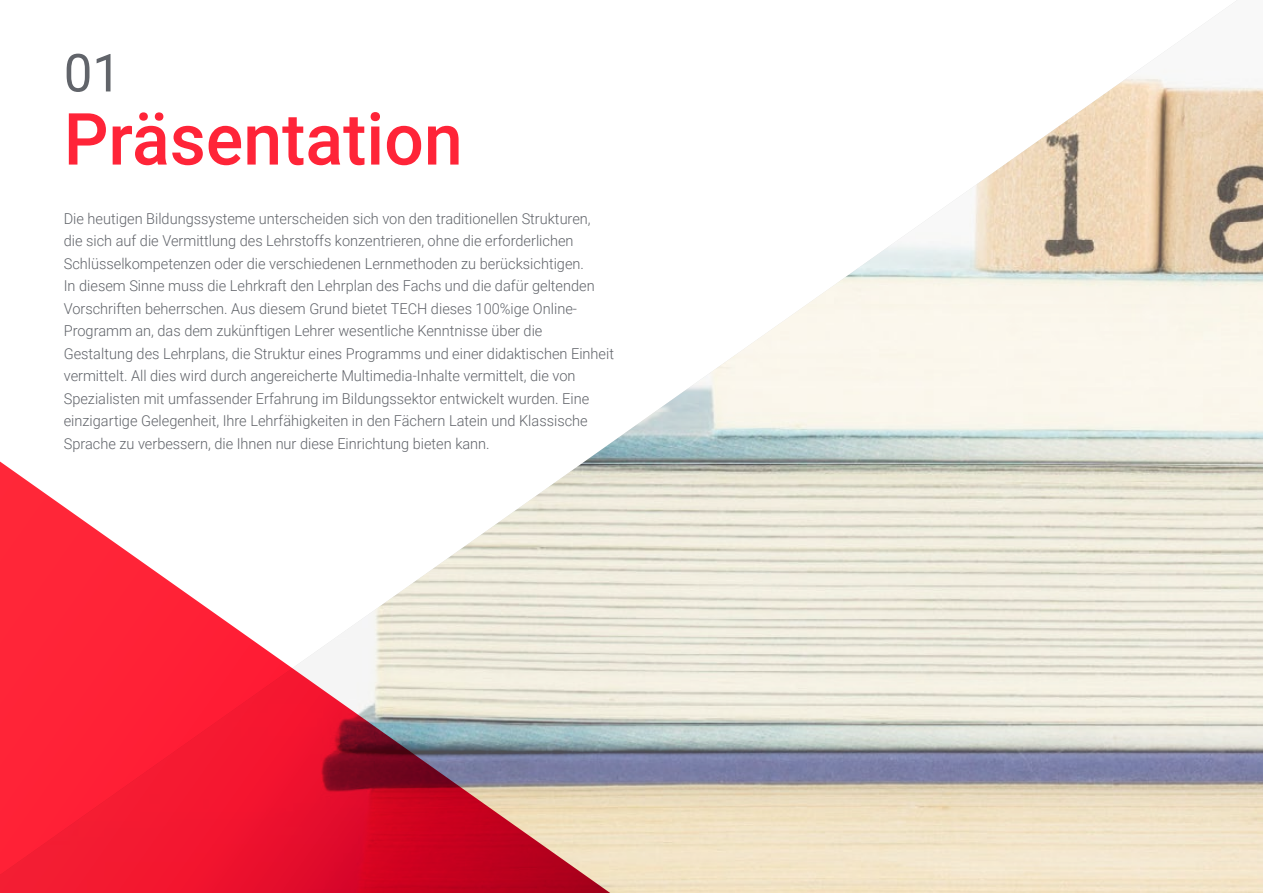
<style>
.page{position:relative;width:1263px;height:893px;background:#fff}
.page>*{position:absolute;margin:0;border:0;box-sizing:border-box;transform-origin:0 0}
.t1{font:500 72px "Roboto";color:#ff2438}
.t2{font:52.5px "Roboto";color:#61646a}
.t3{font:300 15px/22.5px "Roboto";color:#61646a}
</style>
<div class="page">
<img style="left:607px;top:0;width:656px;height:893px">
<svg style="left:0;top:446px;width:640px;height:447px"></svg>
<h2 class="t2" style="left:64px;top:36px;width:59px">01</h2>
<h1 class="t1" style="left:64px;top:89px;width:400px">Präsentation</h1>
<p class="t3" style="left:64px;top:207px;width:552px">Die heutigen Bildungssysteme unterscheiden sich von den traditionellen Strukturen,<br>die sich auf die Vermittlung des Lehrstoffs konzentrieren, ohne die erforderlichen Schlüsselkompetenzen oder die verschiedenen Lernmethoden zu berücksichtigen.<br>In diesem Sinne muss die Lehrkraft den Lehrplan des Fachs und die dafür geltenden Vorschriften beherrschen. Aus diesem Grund bietet TECH dieses 100%ige Online-Programm an, das dem zukünftigen Lehrer wesentliche Kenntnisse über die Gestaltung des Lehrplans, die Struktur eines Programms und einer didaktischen Einheit vermittelt. All dies wird durch angereicherte Multimedia-Inhalte vermittelt, die von Spezialisten mit umfassender Erfahrung im Bildungssektor entwickelt wurden. Eine einzigartige Gelegenheit, Ihre Lehrfähigkeiten in den Fächern Latein und Klassische Sprache zu verbessern, die Ihnen nur diese Einrichtung bieten kann.</p>
</div>
